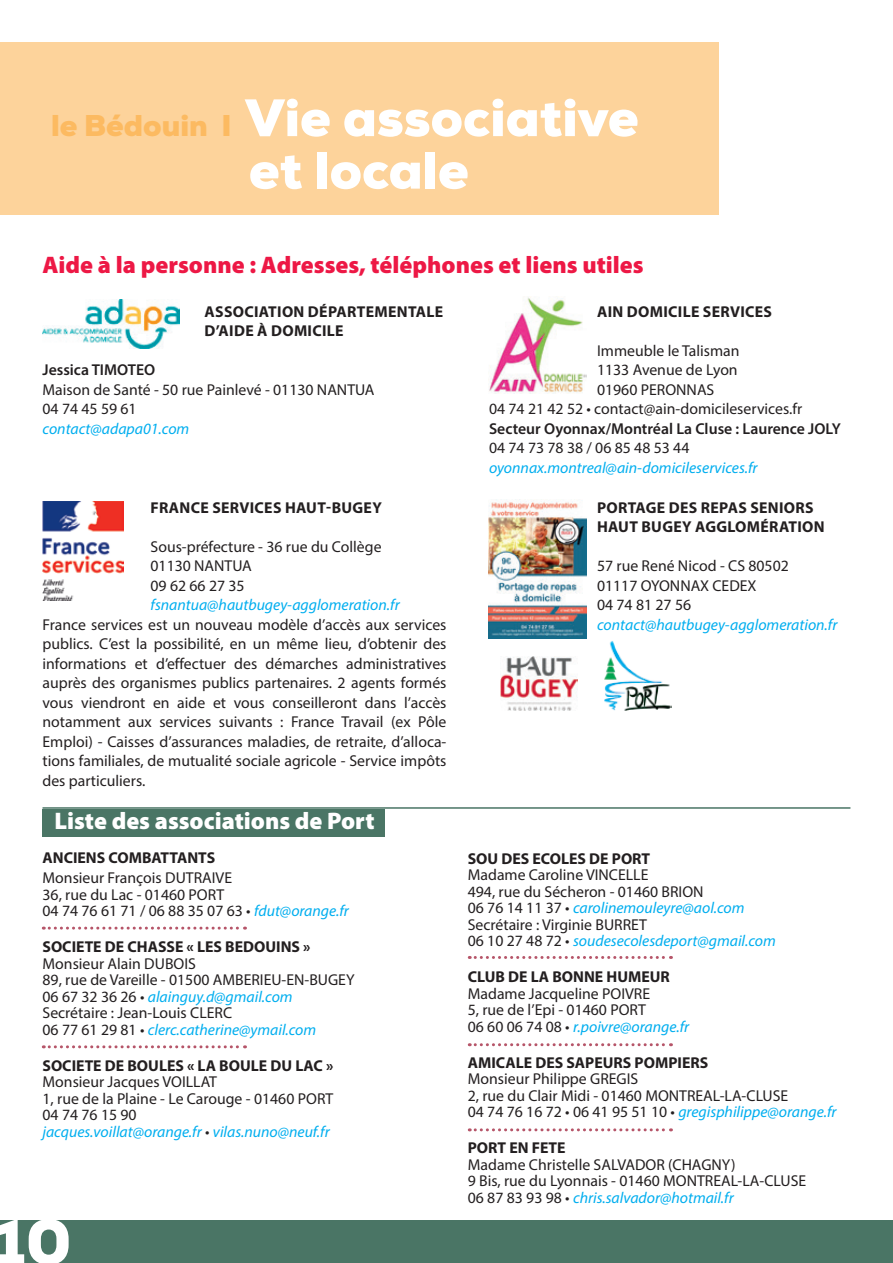
<style>
.page{position:relative;width:893px;height:1263px;background:#fff}
.page>*{position:absolute;margin:0;border:0;box-sizing:border-box;transform-origin:0 0}
.t1{font:900 63px "Nexa";color:#fff}
.t2{font:900 52.5px/52.5px "Nexa";color:#fff;text-align:center}
.t3{font:900 24px "Myriad Pro";color:#ed1845}
.t4{font:900 24px "Myriad Pro";color:#fff}
.t5{font:15.75px/16.5px "Myriad Pro";color:#231f20}
.t6{font:700 15.75px "Myriad Pro";color:#231f20}
.t7{font:italic 15.75px "Myriad Pro";color:#00aeef}
.t8{font:700 15.75px/19.5px "Myriad Pro";letter-spacing:.02em;color:#231f20}
.t9{font:600 15.75px "Myriad Pro";color:#231f20}
.s1{font-size:30px;color:#fcba61}
.s2{font-style:italic;color:#00aeef}
</style>
<div class="page">
<div style="left:43px;top:809px;width:342px;height:27px;background:#4a7565"></div>
<div style="left:0;top:1220px;width:893px;height:43px;background:#4a7565"></div>
<div style="left:0;top:43px;width:719px;height:172px;background:#fdd39b"></div>
<img style="left:42px;top:300px;width:137px;height:49px">
<img style="left:43px;top:501px;width:81px;height:99px">
<img style="left:489px;top:297px;width:98px;height:97px">
<img style="left:488px;top:499px;width:99px;height:140px">
<img style="left:604px;top:641px;width:67px;height:70px">
<img style="left:500px;top:657px;width:77px;height:53px">
<hr style="left:43px;top:807px;width:807px;height:2px;background:#4a7565">
<svg style="left:43px;top:926px;width:202px;height:3px"></svg>
<svg style="left:43px;top:1045px;width:202px;height:3px"></svg>
<svg style="left:469px;top:1043px;width:202px;height:3px"></svg>
<svg style="left:469px;top:1128px;width:202px;height:3px"></svg>
<svg style="left:469px;top:956px;width:202px;height:3px"></svg>
<h2 class="t2" style="left:51px;top:92px;width:589px"><span class="s1">le Bédouin I</span> Vie associative et locale</h2>
<h3 class="t3" style="left:43px;top:249px;width:603px">Aide à la personne : Adresses, téléphones et liens utiles</h3>
<p class="t8" style="left:597px;top:301px;width:177px">AIN DOMICILE SERVICES</p>
<p class="t5" style="left:597px;top:342px;width:144px">Immeuble le Talisman</p>
<p class="t5" style="left:597px;top:362px;width:142px">1133 Avenue de Lyon</p>
<p class="t5" style="left:597px;top:381px;width:119px">01960 PERONNAS</p>
<p class="t5" style="left:489px;top:401px;width:315px">04 74 21 42 52 • contact@ain-domicileservices.fr</p>
<p class="t9" style="left:489px;top:419px;width:353px">Secteur Oyonnax/Montréal La Cluse : Laurence JOLY</p>
<p class="t5" style="left:489px;top:440px;width:202px">04 74 73 78 38 / 06 85 48 53 44</p>
<p class="t7" style="left:489px;top:458px;width:270px">oyonnax.montreal@ain-domicileservices.fr</p>
<p class="t8" style="left:597px;top:497px;width:229px">PORTAGE DES REPAS SENIORS<br>HAUT BUGEY AGGLOMÉRATION</p>
<p class="t5" style="left:597px;top:556px;width:193px;line-height:19.5px">57 rue René Nicod - CS 80502<br>01117 OYONNAX CEDEX<br>04 74 81 27 56</p>
<p class="t7" style="left:597px;top:615px;width:242px">contact@hautbugey-agglomeration.fr</p>
<p class="t8" style="left:205px;top:301px;width:240px">ASSOCIATION DÉPARTEMENTALE<br>D’AIDE À DOMICILE</p>
<p class="t9" style="left:43px;top:360px;width:114px">Jessica TIMOTEO</p>
<p class="t5" style="left:43px;top:380px;width:333px;line-height:19.5px">Maison de Santé - 50 rue Painlevé - 01130 NANTUA<br>04 74 45 59 61</p>
<p class="t7" style="left:43px;top:419px;width:148px">contact@adapa01.com</p>
<p class="t8" style="left:151px;top:497px;width:233px">FRANCE SERVICES HAUT-BUGEY</p>
<p class="t5" style="left:151px;top:537px;width:233px;line-height:19.5px">Sous-préfecture - 36 rue du Collège<br>01130 NANTUA<br>09 62 66 27 35</p>
<p class="t7" style="left:151px;top:595px;width:251px">fsnantua@hautbugey-agglomeration.fr</p>
<p class="t5" style="left:43px;top:615px;width:405px;line-height:19.5px;text-align:justify">France services est un nouveau modèle d’accès aux services publics. C’est la possibilité, en un même lieu, d’obtenir des informations et d’effectuer des démarches administratives auprès des organismes publics partenaires. 2 agents formés vous viendront en aide et vous conseilleront dans l’accès notamment aux services suivants : France Travail (ex Pôle Emploi) - Caisses d’assurances maladies, de retraite, d’alloca&shy;tions familiales, de mutualité sociale agricole - Service impôts des particuliers.</p>
<h3 class="t4" style="left:54px;top:805px;width:322px">Liste des associations de Port</h3>
<p class="t6" style="left:43px;top:848px;width:174px">ANCIENS COMBATTANTS</p>
<p class="t5" style="left:43px;top:869px;width:308px">Monsieur François DUTRAIVE<br>36, rue du Lac - 01460 PORT<br>04 74 76 61 71 / 06 88 35 07 63 • <span class="s2">fdut@orange.fr</span></p>
<p class="t6" style="left:43px;top:936px;width:270px">SOCIETE DE CHASSE « LES BEDOUINS »</p>
<p class="t5" style="left:43px;top:955px;width:314px">Monsieur Alain DUBOIS<br>89, rue de Vareille - 01500 AMBERIEU-EN-BUGEY 06 67 32 36 26 • <span class="s2">alainguy.d@gmail.com </span>Secrétaire : Jean-Louis CLERC<br>06 77 61 29 81 • <span class="s2">clerc.catherine@ymail.com</span></p>
<p class="t6" style="left:43px;top:1055px;width:292px">SOCIETE DE BOULES « LA BOULE DU LAC »</p>
<p class="t5" style="left:43px;top:1073px;width:292px">Monsieur Jacques VOILLAT<br>1, rue de la Plaine - Le Carouge - 01460 PORT<br>04 74 76 15 90<br><span class="s2">jacques.voillat@orange.fr</span> • <span class="s2">vilas.nuno@neuf.fr</span></p>
<h1 class="t1" style="left:-4px;top:1201px;width:77px">10</h1>
<p class="t6" style="left:468px;top:848px;width:184px">SOU DES ECOLES DE PORT</p>
<p class="t5" style="left:468px;top:866px;width:310px">Madame Caroline VINCELLE<br>494, rue du Sécheron - 01460 BRION<br>06 76 14 11 37 • <span class="s2">carolinemouleyre@aol.com </span>Secrétaire : Virginie BURRET<br>06 10 27 48 72 • <span class="s2">soudesecolesdeport@gmail.com</span></p>
<p class="t6" style="left:468px;top:966px;width:204px">CLUB DE LA BONNE HUMEUR</p>
<p class="t5" style="left:468px;top:985px;width:223px">Madame Jacqueline POIVRE<br>5, rue de l’Epi - 01460 PORT<br>06 60 06 74 08 • <span class="s2">r.poivre@orange.fr</span></p>
<p class="t6" style="left:468px;top:1052px;width:242px">AMICALE DES SAPEURS POMPIERS</p>
<p class="t5" style="left:468px;top:1070px;width:370px">Monsieur Philippe GREGIS<br>2, rue du Clair Midi - 01460 MONTREAL-LA-CLUSE<br>04 74 76 16 72 • 06 41 95 51 10 • <span class="s2">gregisphilippe@orange.fr</span></p>
<p class="t6" style="left:468px;top:1137px;width:99px">PORT EN FETE</p>
<p class="t5" style="left:468px;top:1156px;width:340px">Madame Christelle SALVADOR (CHAGNY)<br>9 Bis, rue du Lyonnais - 01460 MONTREAL-LA-CLUSE<br>06 87 83 93 98 • <span class="s2">chris.salvador@hotmail.fr</span></p>
</div>
